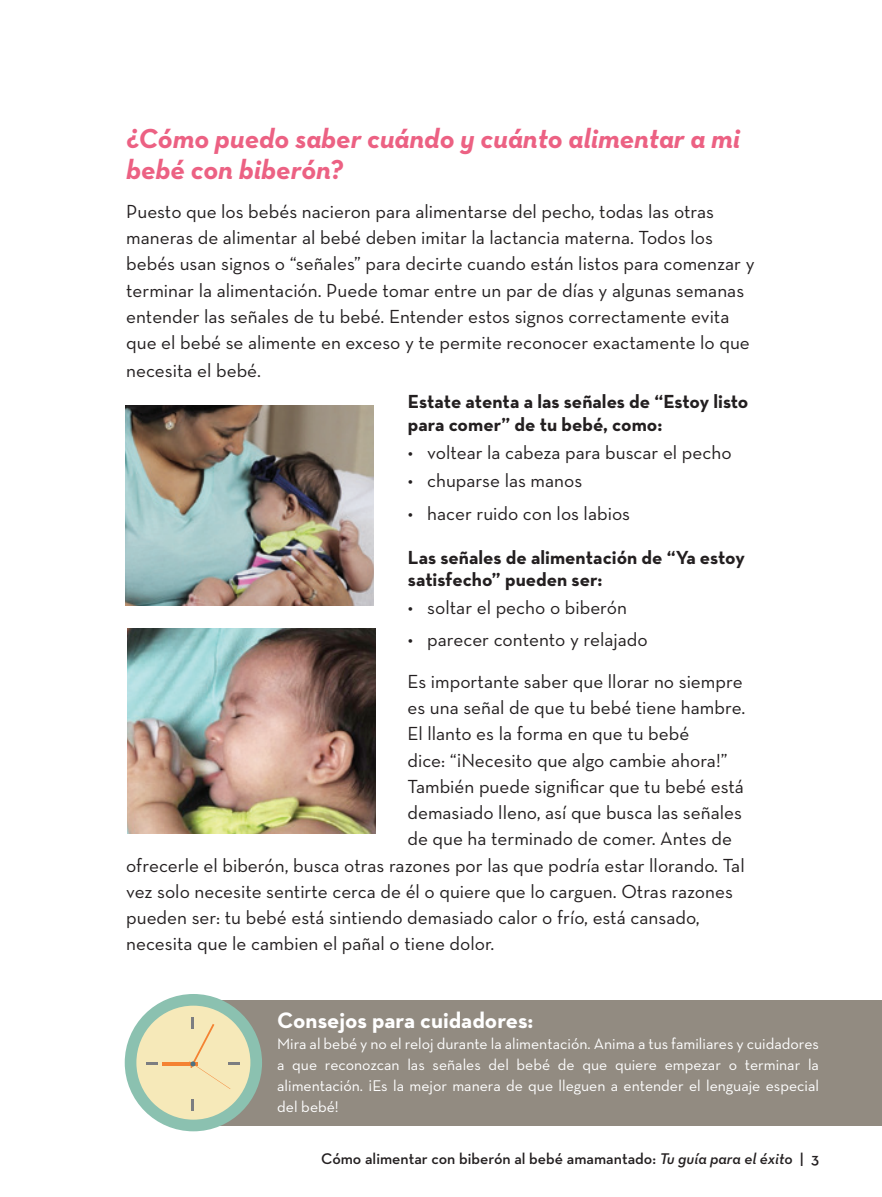
<style>
.page{position:relative;width:882px;height:1197px;background:#fff}
.page>*{position:absolute;margin:0;border:0;box-sizing:border-box;transform-origin:0 0}
.t1{font:italic 700 28px/31.5px "Neutraface Text";color:#ec6183}
.t2{font:700 22.75px "Neutraface Text";color:#fff}
.t3{font:19.25px/26.2px "Neutraface Text";color:#231f20}
.t4{font:700 19.25px/22.8px "Neutraface Text";color:#231f20}
.t5{font:15.75px/21px "Neutraface Text";color:#fff;text-align:justify}
.t6{font:600 15.75px "Neutraface Text";color:#231f20}
.s1{font-family:"Neutraface Text Demi Italic Alt";font-weight:400}
</style>
<div class="page">
<div style="left:194px;top:1000px;width:688px;height:126px;background:#928b81"></div>
<img style="left:126px;top:406px;width:248px;height:200px">
<svg style="left:125px;top:994px;width:137px;height:137px"></svg>
<img style="left:128px;top:629px;width:248px;height:204px">
<h1 class="t1" style="left:126px;top:122px;width:615px">¿Cómo puedo saber cuándo y cuánto alimentar a mi bebé con biberón?</h1>
<p class="t3" style="left:126px;top:198px;width:630px">Puesto que los bebés nacieron para alimentarse del pecho, todas las otras maneras de alimentar al bebé deben imitar la lactancia materna. Todos los bebés usan signos o “señales” para decirte cuando están listos para comenzar y terminar la alimentación. Puede tomar entre un par de días y algunas semanas entender las señales de tu bebé. Entender estos signos correctamente evita que el bebé se alimente en exceso y te permite reconocer exactamente lo que</p>
<p class="t3" style="left:126px;top:357px;width:136px">necesita el bebé.</p>
<p class="t4" style="left:408px;top:390px;width:342px">Estate atenta a las señales de “Estoy listo para comer” de tu bebé, como:</p>
<p class="t3" style="left:408px;top:439px;width:325px">• voltear la cabeza para buscar el pecho</p>
<p class="t3" style="left:408px;top:467px;width:176px">• chuparse las manos</p>
<p class="t3" style="left:408px;top:500px;width:224px">• hacer ruido con los labios</p>
<p class="t4" style="left:408px;top:545px;width:338px">Las señales de alimentación de “Ya estoy satisfecho” pueden ser:</p>
<p class="t3" style="left:408px;top:594px;width:221px">• soltar el pecho o biberón</p>
<p class="t3" style="left:407px;top:618px;width:337px;line-height:42px">• parecer contento y relajado<br>Es importante saber que llorar no siempre</p>
<p class="t3" style="left:407px;top:694px;width:339px">es una señal de que tu bebé tiene hambre.</p>
<p class="t3" style="left:407px;top:720px;width:283px">El llanto es la forma en que tu bebé</p>
<p class="t3" style="left:407px;top:747px;width:322px">dice: “¡Necesito que algo cambie ahora!”</p>
<p class="t3" style="left:407px;top:773px;width:338px">También puede significar que tu bebé está</p>
<p class="t3" style="left:407px;top:799px;width:336px">demasiado lleno, así que busca las señales</p>
<p class="t3" style="left:407px;top:825px;width:326px">de que ha terminado de comer. Antes de</p>
<p class="t3" style="left:126px;top:852px;width:620px">ofrecerle el biberón, busca otras razones por las que podría estar llorando. Tal</p>
<p class="t3" style="left:126px;top:878px;width:608px">vez solo necesite sentirte cerca de él o quiere que lo carguen. Otras razones</p>
<p class="t3" style="left:126px;top:904px;width:575px">pueden ser: tu bebé está sintiendo demasiado calor o frío, está cansado,</p>
<p class="t3" style="left:126px;top:930px;width:370px">necesita que le cambien el pañal o tiene dolor.</p>
<p class="t2" style="left:277px;top:1006px;width:258px">Consejos para cuidadores:</p>
<p class="t5" style="left:277px;top:1033px;width:543px">Mira al bebé y no el reloj durante la alimentación. Anima a tus familiares y cuidadores a que reconozcan las señales del bebé de que quiere empezar o terminar la alimentación. ¡Es la mejor manera de que lleguen a entender el lenguaje especial del bebé!</p>
<p class="t6" style="left:321px;top:1149px;width:499px">Cómo alimentar con biberón al bebé amamantado: <span class="s1">Tu guía para el éxito</span> | 3</p>
</div>
